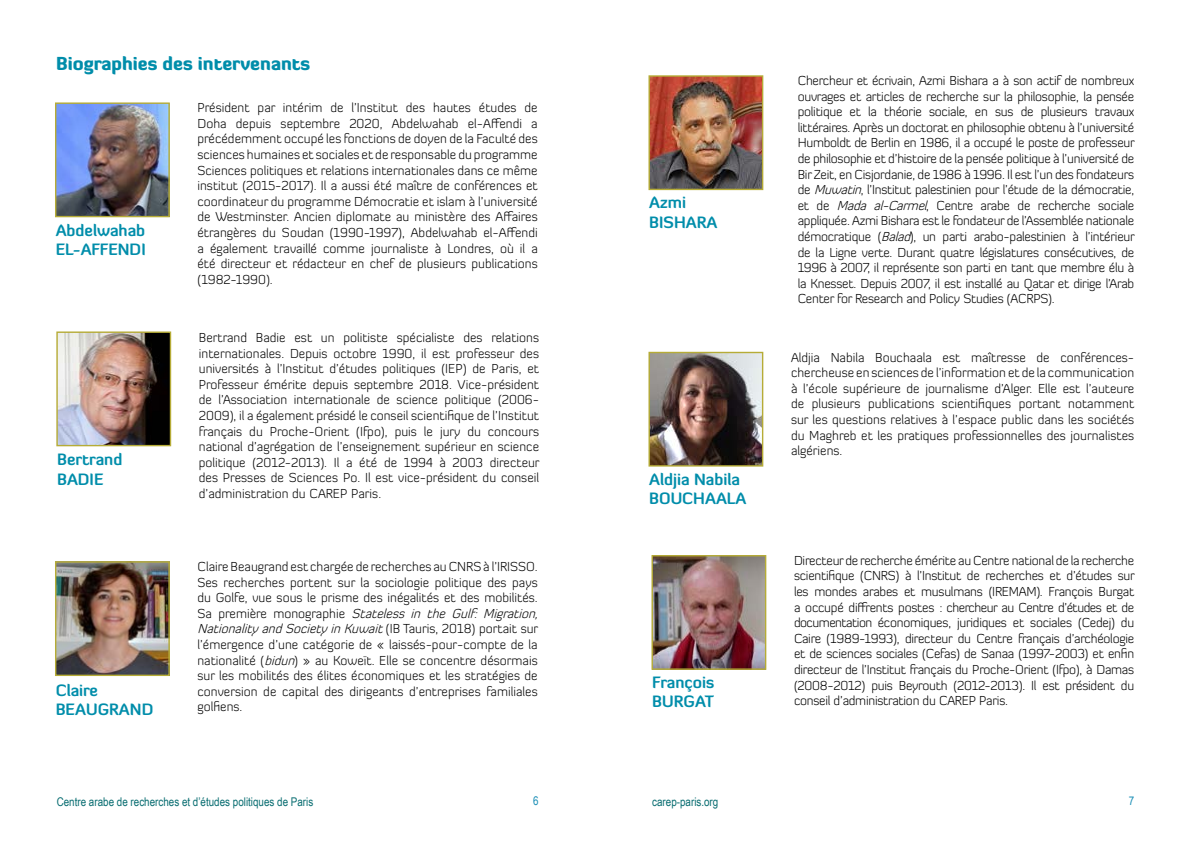
<style>
.page{position:relative;width:1191px;height:842px;background:#fff}
.page>*{position:absolute;margin:0;border:0;box-sizing:border-box;transform-origin:0 0}
.t1{font:900 18px "Diavlo";color:#008daa}
.t2{font:700 16px/19.2px "Diavlo";color:#008daa}
.t3{font:300 13px/15.6px "Diavlo";color:#000;text-align:justify}
.t4{font:12px "Arial Narrow";color:#076c70}
.t5{font:12px "Arial Narrow";color:#188db5}
.s1{font-style:italic}
</style>
<div class="page">
<img style="left:650px;top:77px;width:111px;height:111px">
<div style="left:648px;top:75px;width:115px;height:115px;border:1px solid #b6ac37"></div>
<img style="left:653px;top:557px;width:111px;height:111px">
<div style="left:651px;top:555px;width:115px;height:115px;border:1px solid #b6ac37"></div>
<img style="left:650px;top:354px;width:111px;height:111px">
<div style="left:648px;top:352px;width:115px;height:115px;border:1px solid #b6ac37"></div>
<img style="left:58px;top:333px;width:111px;height:111px">
<div style="left:56px;top:331px;width:115px;height:115px;border:1px solid #b6ac37"></div>
<img style="left:57px;top:563px;width:111px;height:111px">
<div style="left:55px;top:561px;width:115px;height:115px;border:1px solid #b6ac37"></div>
<img style="left:57px;top:104px;width:111px;height:111px">
<div style="left:55px;top:102px;width:115px;height:115px;border:1px solid #b6ac37"></div>
<h1 class="t1" style="left:56px;top:52px;width:256px">Biographies des intervenants</h1>
<p class="t2" style="left:56px;top:221px;width:92px">Abdelwahab<br>EL-AFFENDI</p>
<p class="t2" style="left:57px;top:450px;width:67px">Bertrand<br>BADIE</p>
<p class="t2" style="left:56px;top:680px;width:99px">Claire<br>BEAUGRAND</p>
<p class="t3" style="left:197px;top:100px;width:342px">Président par intérim de l’Institut des hautes études de Doha depuis septembre 2020, Abdelwahab el-Affendi a précédemment occupé les fonctions de doyen de la Faculté des sciences humaines et sociales et de responsable du programme Sciences politiques et relations internationales dans ce même institut (2015-2017). Il a aussi été maître de conférences et coordinateur du programme Démocratie et islam à l’université de Westminster. Ancien diplomate au ministère des Affaires étrangères du Soudan (1990-1997), Abdelwahab el-Affendi a également travaillé comme journaliste à Londres, où il a été directeur et rédacteur en chef de plusieurs publications (1982-1990).</p>
<p class="t3" style="left:199px;top:329px;width:342px">Bertrand Badie est un politiste spécialiste des relations internationales. Depuis octobre 1990, il est professeur des universités à l’Institut d’études politiques (IEP) de Paris, et Professeur émérite depuis septembre 2018. Vice-président de l’Association internationale de science politique (2006- 2009), il a également présidé le conseil scientifique de l’Institut français du Proche-Orient (Ifpo), puis le jury du concours national d’agrégation de l’enseignement supérieur en science politique (2012-2013). Il a été de 1994 à 2003 directeur des Presses de Sciences Po. Il est vice-président du conseil d’administration du CAREP Paris.</p>
<p class="t3" style="left:197px;top:558px;width:346px;text-align:left">Claire Beaugrand est chargée de recherches au CNRS à l’IRISSO.<br>Ses recherches portent sur la sociologie politique des pays du Golfe, vue sous le prisme des inégalités et des mobilités.<br>S a p r e m i è r e m o n o g ra p h i e <span class="s1">Stateless in the Gulf: Migration, NationalityandSocietyinKuwait</span>( I B Ta u r i s , 2 0 1 8 ) p o r t a i t s u r l’émergence d’une catégorie de « laissés-pour-compte de la nationalité (<span class="s1">bidun</span>) » au Koweït. Elle se concentre désormais sur les mobilités des élites économiques et les stratégies de conversion de capital des dirigeants d’entreprises familiales golfiens.</p>
<p class="t2" style="left:649px;top:193px;width:70px">Azmi<br>BISHARA</p>
<p class="t2" style="left:649px;top:469px;width:99px">Aldjia Nabila<br>BOUCHAALA</p>
<p class="t2" style="left:652px;top:673px;width:64px">François<br>BURGAT</p>
<p class="t3" style="left:797px;top:73px;width:338px">Chercheur et écrivain, Azmi Bishara a à son actif de nombreux ouvrages et articles de recherche sur la philosophie, la pensée politique et la théorie sociale, en sus de plusieurs travaux littéraires. Après un doctorat en philosophie obtenu à l’université Humboldt de Berlin en 1986, il a occupé le poste de professeur de philosophie et d’histoire de la pensée politique à l’université de Bir Zeit, en Cisjordanie, de 1986 à 1996. Il est l’un des fondateurs de <span class="s1">Muwatin</span>, l’Institut palestinien pour l’étude de la démocratie, et de <span class="s1">Mada al-Carmel</span>, Centre arabe de recherche sociale appliquée. Azmi Bishara est le fondateur de l’Assemblée nationale démocratique (<span class="s1">Balad</span>), un parti arabo-palestinien à l’intérieur de la Ligne verte. Durant quatre législatures consécutives, de 1996 à 2007, il représente son parti en tant que membre élu à la Knesset. Depuis 2007, il est installé au Qatar et dirige l’Arab Center for Research and Policy Studies (ACRPS).</p>
<p class="t3" style="left:791px;top:349px;width:345px">Aldjia Nabila Bouchaala est maîtresse de conférences&shy;chercheuse en sciences de l’information et de la communication à l’école supérieure de journalisme d’Alger. Elle est l’auteure de plusieurs publications scientifiques portant notamment sur les questions relatives à l’espace public dans les sociétés du Maghreb et les pratiques professionnelles des journalistes algériens.</p>
<p class="t3" style="left:794px;top:552px;width:342px">Directeur de recherche émérite au Centre national de la recherche scientifique (CNRS) à l’Institut de recherches et d’études sur les mondes arabes et musulmans (IREMAM). François Burgat a occupé diffrents postes : chercheur au Centre d’études et de documentation économiques, juridiques et sociales (Cedej) du Caire (1989-1993), directeur du Centre français d’archéologie et de sciences sociales (Cefas) de Sanaa (1997-2003) et enfin directeur de l’Institut français du Proche-Orient (Ifpo), à Damas (2008-2012) puis Beyrouth (2012-2013). Il est président du conseil d’administration du CAREP Paris.</p>
<p class="t4" style="left:57px;top:792px;width:258px">Centre arabe de recherches et d’études politiques de Paris</p>
<p class="t5" style="left:533px;top:792px;width:7px">6</p>
<p class="t4" style="left:652px;top:792px;width:68px">carep-paris.org</p>
<p class="t5" style="left:1128px;top:792px;width:7px">7</p>
</div>
